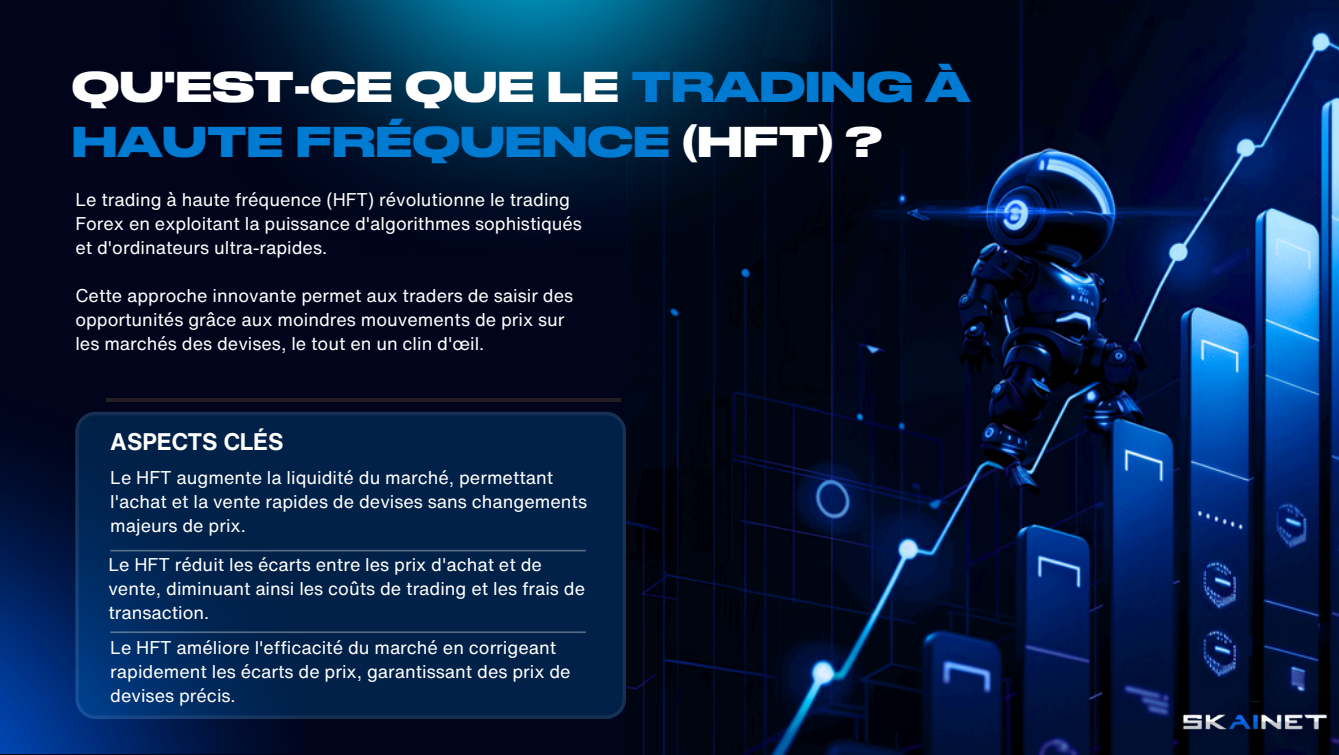
<style>
.page{position:relative;width:1339px;height:755px;background:#fff}
.page>*{position:absolute;margin:0;border:0;box-sizing:border-box;transform-origin:0 0}
.t1{font:700 40.5px/55.8px "Druk Wide Cyr";color:#017ad2}
.t2{font:700 23.4px "Helvetica Now Text";color:#fff}
.t3{font:18px/24.1px "Helvetica Now Text";color:#fff}
.s1{color:#fff}
</style>
<div class="page">
<div style="left:0;top:0;width:1338px;height:754px;background:#01041b"></div>
<img style="left:626px;top:0;width:712px;height:754px">
<img style="left:230px;top:0;width:668px;height:251px">
<img style="left:0;top:401px;width:304px;height:352px">
<svg style="left:75px;top:411px;width:551px;height:307px;background:#01234d"></svg>
<hr style="left:110px;top:549px;width:475px;height:2px;background:#e9e9e9">
<hr style="left:110px;top:631px;width:475px;height:2px;background:#e9e9e9">
<img style="left:1179px;top:701px;width:148px;height:34px">
<hr style="left:106px;top:398px;width:515px;height:3px;background:#231f20">
<p class="t1" style="left:72px;top:57px;width:900px"><span class="s1">QU'EST-CE QUE LE</span> TRADING À<br>HAUTE FRÉQUENCE <span class="s1">(HFT) ?</span></p>
<p class="t3" style="left:75px;top:187px;width:508px">Le trading à haute fréquence (HFT) révolutionne le trading<br>Forex en exploitant la puissance d'algorithmes sophistiqués et d'ordinateurs ultra-rapides.</p>
<p class="t3" style="left:75px;top:283px;width:499px">Cette approche innovante permet aux traders de saisir des opportunités grâce aux moindres mouvements de prix sur les marchés des devises, le tout en un clin d'œil.</p>
<h2 class="t2" style="left:110px;top:424px;width:175px">ASPECTS CLÉS</h2>
<p class="t3" style="left:110px;top:465px;width:478px">Le HFT augmente la liquidité du marché, permettant l'achat et la vente rapides de devises sans changements majeurs de prix.</p>
<p class="t3" style="left:108px;top:552px;width:478px">Le HFT réduit les écarts entre les prix d'achat et de vente, diminuant ainsi les coûts de trading et les frais de transaction.</p>
<p class="t3" style="left:110px;top:635px;width:462px">Le HFT améliore l'efficacité du marché en corrigeant rapidement les écarts de prix, garantissant des prix de devises précis.</p>
</div>
